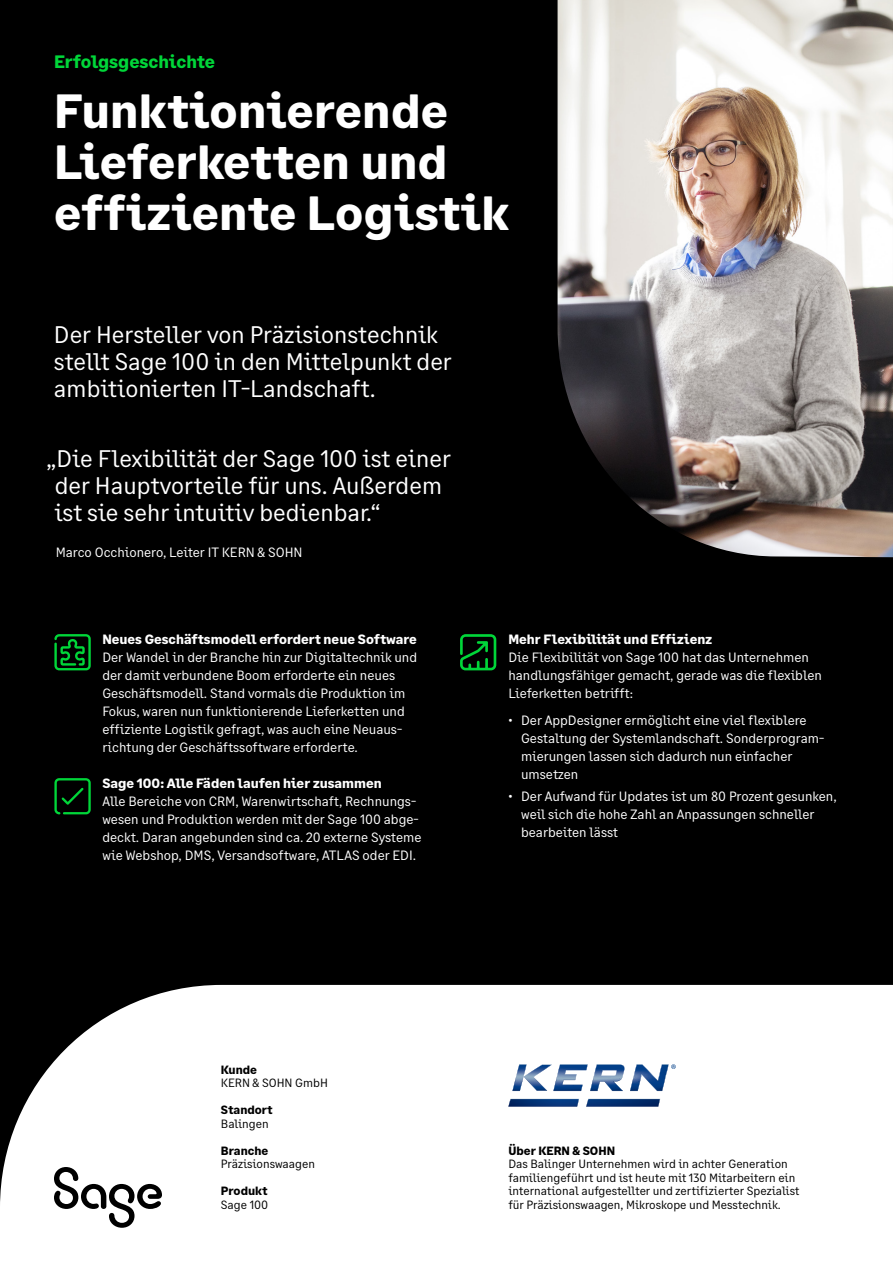
<style>
.page{position:relative;width:893px;height:1263px;background:#000}
.page>*{position:absolute;margin:0;border:0;box-sizing:border-box;transform-origin:0 0}
.t1{font:700 48px/51px "Sage Text";letter-spacing:.005em;color:#fff}
.t2{font:24px/27px "Sage Text";color:#fff}
.t3{font:700 18px "Sage Text";color:#00d639}
.t4{font:13.5px/18px "Sage Text";color:#fff}
.t5{font:700 13.5px "Sage Text";color:#fff}
.t6{font:12px/13.5px "Sage Text";color:#000}
.t7{font:700 12px "Sage Text";color:#000}
</style>
<div class="page">
<div style="left:0;top:985px;width:893px;height:278px;background:#fff"></div>
<img style="left:558px;top:0;width:335px;height:557px">
<svg style="left:460px;top:634px;width:36px;height:36px"></svg>
<svg style="left:54px;top:634px;width:37px;height:36px"></svg>
<svg style="left:54px;top:778px;width:37px;height:36px"></svg>
<img style="left:579px;top:1099px;width:7px;height:7px">
<svg style="left:512px;top:1064px;width:164px;height:27px;background:#9ab0cc"></svg>
<svg style="left:508px;top:1099px;width:71px;height:8px"></svg>
<svg style="left:586px;top:1099px;width:74px;height:8px"></svg>
<svg style="left:54px;top:1167px;width:108px;height:61px"></svg>
<h3 class="t3" style="left:54px;top:51px;width:163px">Erfolgsgeschichte</h3>
<h1 class="t1" style="left:54px;top:87px;width:456px">Funktionierende<br>Lieferketten und effiziente Logistik</h1>
<h2 class="t2" style="left:54px;top:321px;width:399px">Der Hersteller von Präzisionstechnik stellt Sage 100 in den Mittelpunkt der ambitionierten IT-Landschaft.</h2>
<h2 class="t2" style="left:54px;top:445px;width:398px;text-indent:-8px">„Die Flexibilität der Sage 100 ist einer der Hauptvorteile für uns. Außerdem ist sie sehr intuitiv bedienbar.“</h2>
<p class="t4" style="left:56px;top:543px;width:248px">Marco Occhionero, Leiter IT KERN &amp; SOHN</p>
<p class="t5" style="left:102px;top:631px;width:316px">Neues Geschäftsmodell erfordert neue Software</p>
<p class="t4" style="left:102px;top:649px;width:316px">Der Wandel in der Branche hin zur Digitaltechnik und der damit verbundene Boom erforderte ein neues Geschäftsmodell. Stand vormals die Produktion im Fokus, waren nun funktionierende Lieferketten und effiziente Logistik gefragt, was auch eine Neuaus&shy;richtung der Geschäftssoftware erforderte.</p>
<p class="t5" style="left:102px;top:775px;width:281px">Sage 100: Alle Fäden laufen hier zusammen</p>
<p class="t4" style="left:102px;top:793px;width:321px">Alle Bereiche von CRM, Warenwirtschaft, Rechnungs&shy;wesen und Produktion werden mit der Sage 100 abge&shy;deckt. Daran angebunden sind ca. 20 externe Systeme wie Webshop, DMS, Versandsoftware, ATLAS oder EDI.</p>
<p class="t5" style="left:508px;top:631px;width:205px">Mehr Flexibilität und Effizienz</p>
<p class="t4" style="left:508px;top:649px;width:315px">Die Flexibilität von Sage 100 hat das Unternehmen handlungsfähiger gemacht, gerade was die flexiblen<br>Lieferketten betrifft:</p>
<p class="t4" style="left:521px;top:711px;width:305px;text-indent:-13px">• Der AppDesigner ermöglicht eine viel flexiblere Gestaltung der Systemlandschaft. Sonderprogram&shy;mierungen lassen sich dadurch nun einfacher umsetzen</p>
<p class="t4" style="left:521px;top:787px;width:317px;text-indent:-13px">• Der Aufwand für Updates ist um 80 Prozent gesunken, weil sich die hohe Zahl an Anpassungen schneller bearbeiten lässt</p>
<p class="t7" style="left:221px;top:1062px;width:38px">Kunde</p>
<p class="t6" style="left:221px;top:1077px;width:109px">KERN &amp; SOHN GmbH</p>
<p class="t7" style="left:221px;top:1103px;width:53px">Standort</p>
<p class="t6" style="left:221px;top:1117px;width:49px">Balingen</p>
<p class="t7" style="left:221px;top:1143px;width:49px">Branche</p>
<p class="t6" style="left:221px;top:1158px;width:96px">Präzisionswaagen</p>
<p class="t7" style="left:221px;top:1184px;width:48px">Produkt</p>
<p class="t6" style="left:221px;top:1198px;width:49px">Sage 100</p>
<p class="t7" style="left:508px;top:1143px;width:108px">Über KERN &amp; SOHN</p>
<p class="t6" style="left:508px;top:1157px;width:293px">Das Balinger Unternehmen wird in achter Generation familiengeführt und ist heute mit 130 Mitarbeitern ein international aufgestellter und zertifizierter Spezialist für Präzisionswaagen, Mikroskope und Messtechnik.</p>
</div>
